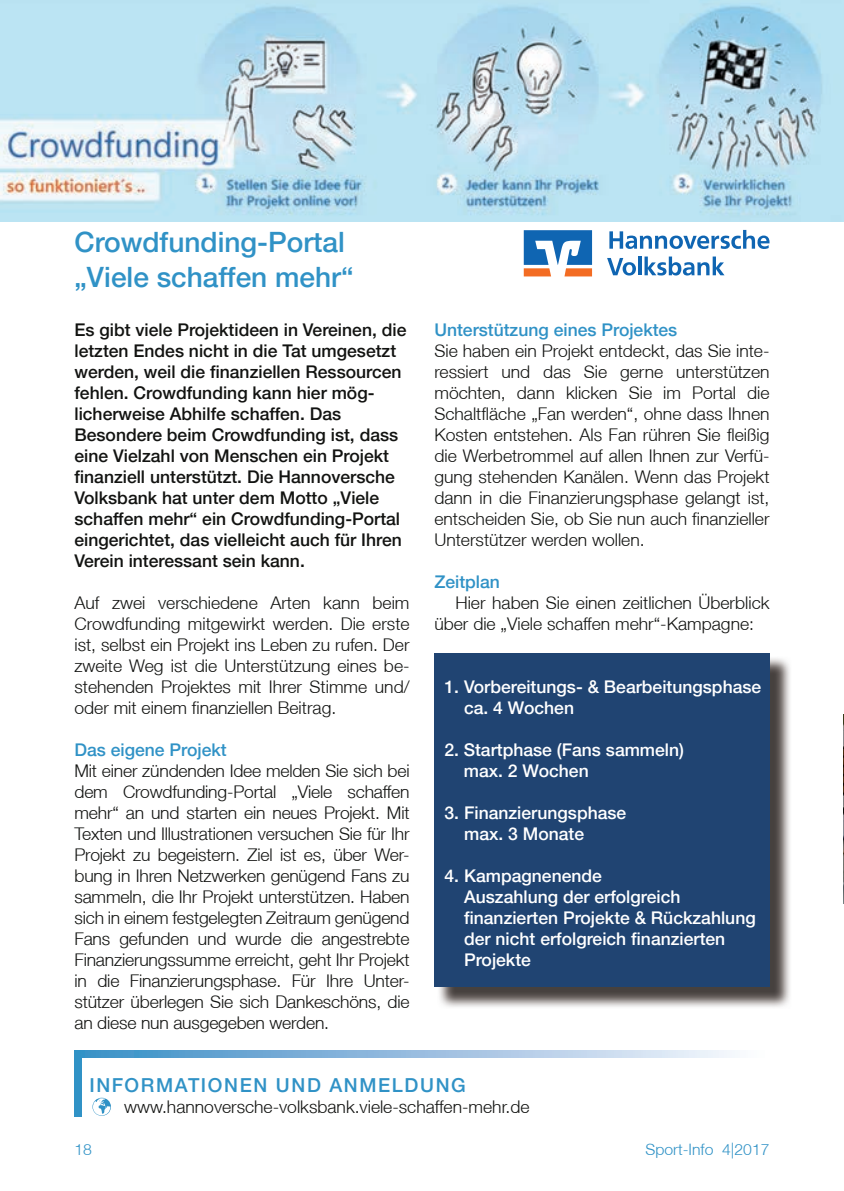
<style>
.page{position:relative;width:844px;height:1191px;background:#fff}
.page>*{position:absolute;margin:0;border:0;box-sizing:border-box;transform-origin:0 0}
.t1{font:500 28px/35px "Helvetica Neue LT";color:#3092c6}
.t2{font:500 19.25px "Helvetica Neue LT";letter-spacing:.085em;color:#3092c6}
.t3{font:300 17.5px/21px "Helvetica Neue LT";color:#121311;text-align:justify}
.t4{font:500 17.5px/21px "Helvetica Neue LT";color:#121311}
.t5{font:500 17.5px/21px "Helvetica Neue LT";color:#fff}
.t6{font:500 17.5px "Helvetica Neue LT";color:#3092c6}
.t7{font:300 15.75px "Helvetica Neue LT";color:#3092c6}
</style>
<div class="page">
<img style="left:439px;top:656px;width:351px;height:351px">
<div style="left:434px;top:653px;width:335px;height:334px;background:#204472"></div>
<img style="left:0;top:0;width:843px;height:221px">
<svg style="left:92px;top:1097px;width:19px;height:18px"></svg>
<div style="left:74px;top:1050px;width:8px;height:66px;background:#3092c6"></div>
<svg style="left:82px;top:1050px;width:653px;height:7px;background:#96bedf"></svg>
<svg style="left:523px;top:230px;width:69px;height:46px"></svg>
<svg style="left:607px;top:258px;width:28px;height:17px"></svg>
<hr style="left:638px;top:256px;width:3px;height:19px;background:#0f65b2">
<svg style="left:644px;top:256px;width:80px;height:19px"></svg>
<svg style="left:609px;top:230px;width:160px;height:19px"></svg>
<img style="left:843px;top:714px;width:1px;height:189px">
<h1 class="t1" style="left:74px;top:224px;width:280px">Crowdfunding-Portal „Viele schaffen mehr“</h1>
<p class="t4" style="left:74px;top:319px;width:333px">Es gibt viele Projektideen in Vereinen, die letzten Endes nicht in die Tat umgesetzt werden, weil die finanziellen Ressourcen fehlen. Crowdfunding kann hier mög&shy;licherweise Abhilfe schaffen. Das Besondere beim Crowdfunding ist, dass eine Vielzahl von Menschen ein Projekt finanziell unterstützt. Die Hannoversche Volksbank hat unter dem Motto „Viele schaffen mehr“ ein Crowdfunding-Portal eingerichtet, das vielleicht auch für Ihren Verein interessant sein kann.</p>
<p class="t3" style="left:74px;top:592px;width:336px">Auf zwei verschiedene Arten kann beim Crowdfunding mitgewirkt werden. Die erste ist, selbst ein Projekt ins Leben zu rufen. Der zweite Weg ist die Unterstützung eines be&shy;stehenden Projektes mit Ihrer Stimme und/ oder mit einem finanziellen Beitrag.</p>
<p class="t6" style="left:74px;top:739px;width:154px">Das eigene Projekt</p>
<p class="t3" style="left:74px;top:760px;width:336px">Mit einer zündenden Idee melden Sie sich bei dem Crowdfunding-Portal „Viele schaffen mehr“ an und starten ein neues Projekt. Mit Texten und Illustrationen versuchen Sie für Ihr Projekt zu begeistern. Ziel ist es, über Wer&shy;bung in Ihren Netzwerken genügend Fans zu sammeln, die Ihr Projekt unterstützen. Haben sich in einem festgelegten Zeitraum genügend Fans gefunden und wurde die angestrebte Finanzierungssumme erreicht, geht Ihr Projekt in die Finanzierungsphase. Für Ihre Unter&shy;stützer überlegen Sie sich Dankeschöns, die an diese nun ausgegeben werden.</p>
<p class="t6" style="left:434px;top:319px;width:244px">Unterstützung eines Projektes</p>
<p class="t3" style="left:434px;top:340px;width:336px">Sie haben ein Projekt entdeckt, das Sie inte&shy;ressiert und das Sie gerne unterstützen möchten, dann klicken Sie im Portal die Schaltfläche „Fan werden“, ohne dass Ihnen Kosten entstehen. Als Fan rühren Sie fleißig die Werbetrommel auf allen Ihnen zur Verfü&shy;gung stehenden Kanälen. Wenn das Projekt dann in die Finanzierungsphase gelangt ist, entscheiden Sie, ob Sie nun auch finanzieller Unterstützer werden wollen.</p>
<p class="t6" style="left:434px;top:571px;width:67px">Zeitplan</p>
<p class="t3" style="left:434px;top:592px;width:336px;text-indent:21px">Hier haben Sie einen zeitlichen Überblick über die „Viele schaffen mehr“-Kampagne:</p>
<p class="t5" style="left:464px;top:676px;width:298px;text-indent:-20px">1. Vorbereitungs- &amp; Bearbeitungsphase ca. 4 Wochen</p>
<p class="t5" style="left:463px;top:739px;width:222px;text-indent:-19px">2. Startphase (Fans sammeln) max. 2 Wochen</p>
<p class="t5" style="left:464px;top:802px;width:164px;text-indent:-20px">3. Finanzierungsphase max. 3 Monate</p>
<p class="t5" style="left:464px;top:865px;width:293px;text-indent:-20px">4. Kampagnenende<br>Auszahlung der erfolgreich finanzierten Projekte &amp; Rückzahlung der nicht erfolgreich finanzierten<br>Projekte</p>
<p class="t2" style="left:89px;top:1074px;width:378px">INFORMATIONEN UND ANMELDUNG</p>
<p class="t3" style="left:124px;top:1096px;width:407px">www.hannoversche-volksbank.viele-schaffen-mehr.de</p>
<p class="t7" style="left:74px;top:1140px;width:19px">18</p>
<p class="t7" style="left:645px;top:1140px;width:125px">Sport-Info 4|2017</p>
</div>
